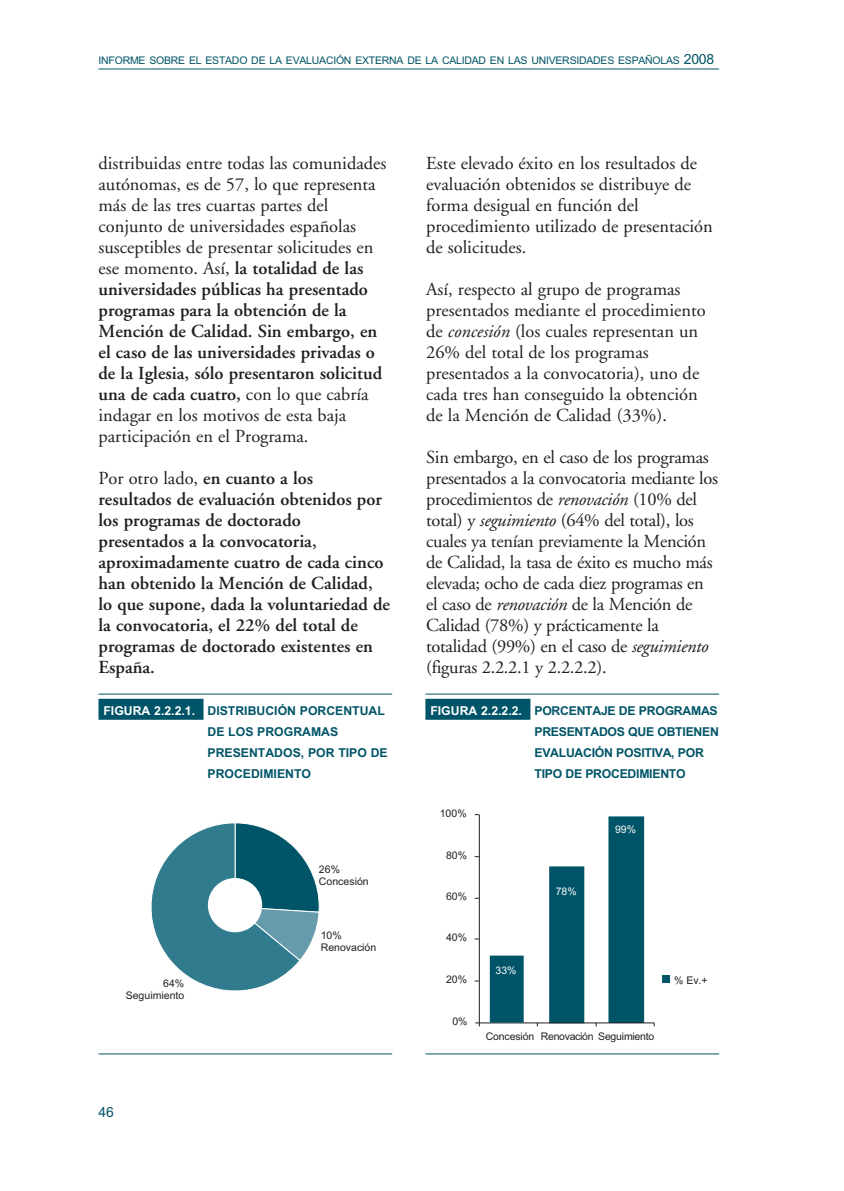
<style>
.page{position:relative;width:844px;height:1191px;background:#fff}
.page>*{position:absolute;margin:0;border:0;box-sizing:border-box;transform-origin:0 0}
.t1{font:18.38px/21px "Adobe Garamond";color:#231f20}
.t2{font:600 18.38px/21px "Adobe Garamond";color:#231f20}
.t3{font:14px "Arial";color:#005467}
.t4{font:700 12.25px/21px "Arial";letter-spacing:-.02em;color:#005467}
.t5{font:700 12.25px/21px "Arial";color:#005467}
.t6{font:10.5px "Arial";letter-spacing:-.02em;color:#005467}
.t7{font:10.5px/12.1px "Arial";color:#231f20}
.t8{font:10.5px "Arial";letter-spacing:-.02em;color:#231f20}
.t9{font:10.5px "Arial";color:#fff}
.s1{font-size:14px}
.s2{font-weight:600}
.s3{font-weight:400}
.s4{color:#fff}
.s5{font-style:italic}
</style>
<div class="page">
<hr style="left:98px;top:69px;width:621px;height:1px;background:#005467">
<div style="left:98px;top:699px;width:105px;height:21px;background:#005467"></div>
<hr style="left:98px;top:694px;width:294px;height:1px;background:#005467">
<hr style="left:98px;top:1053px;width:294px;height:1px;background:#005467">
<svg style="left:151px;top:823px;width:169px;height:168px"></svg>
<div style="left:208px;top:878px;width:54px;height:54px;background:#fff;border-radius:50%"></div>
<div style="left:425px;top:699px;width:105px;height:21px;background:#005467"></div>
<hr style="left:425px;top:694px;width:294px;height:1px;background:#005467">
<hr style="left:425px;top:1053px;width:294px;height:1px;background:#005467">
<div style="left:608px;top:816px;width:36px;height:207px;background:#005467;border:4px solid #005467"></div>
<div style="left:549px;top:866px;width:35px;height:157px;background:#005467;border:4px solid #005467"></div>
<hr style="left:478px;top:814px;width:1px;height:208px;background:#231f20">
<hr style="left:479px;top:1022px;width:174px;height:1px;background:#231f20">
<div style="left:662px;top:975px;width:8px;height:8px;background:#005467"></div>
<div style="left:489px;top:955px;width:34px;height:67px;background:#005467;border:2px solid #005467"></div>
<p class="t6" style="left:98px;top:56px;width:617px">INFORME SOBRE EL ESTADO DE LA EVALUACIÓN EXTERNA DE LA CALIDAD EN LAS UNIVERSIDADES ESPAÑOLAS <span class="s1">2008</span></p>
<p class="t1" style="left:98px;top:154px;width:289px">distribuidas entre todas las comunidades autónomas, es de 57, lo que representa más de las tres cuartas partes del conjunto de universidades españolas susceptibles de presentar solicitudes en ese momento. Así, <span class="s2">la totalidad de las universidades públicas ha presentado programas para la obtención de la Mención de Calidad. Sin embargo, en el caso de las universidades privadas o de la Iglesia, sólo presentaron solicitud una de cada cuatro,</span> con lo que cabría indagar en los motivos de esta baja participación en el Programa.</p>
<p class="t2" style="left:98px;top:469px;width:293px"><span class="s3">Por otro lado,</span> en cuanto a los resultados de evaluación obtenidos por los programas de doctorado presentados a la convocatoria, aproximadamente cuatro de cada cinco han obtenido la Mención de Calidad, lo que supone, dada la voluntariedad de la convocatoria, el 22% del total de programas de doctorado existentes en<br>España.</p>
<p class="t5" style="left:207px;top:701px;width:182px;text-indent:-104px"><span class="s4">FIGURA 2.2.2.1.</span> DISTRIBUCIÓN PORCENTUAL<br>DE LOS PROGRAMAS<br>PRESENTADOS, POR TIPO DE<br>PROCEDIMIENTO</p>
<p class="t7" style="left:319px;top:864px;width:51px">26%<br>Concesión</p>
<p class="t7" style="left:163px;top:978px;width:23px">64%</p>
<p class="t7" style="left:126px;top:990px;width:60px">Seguimiento</p>
<p class="t3" style="left:98px;top:1106px;width:17px">46</p>
<p class="t7" style="left:320px;top:930px;width:57px">10%<br>Renovación</p>
<p class="t1" style="left:426px;top:154px;width:288px">Este elevado éxito en los resultados de evaluación obtenidos se distribuye de forma desigual en función del procedimiento utilizado de presentación de solicitudes.</p>
<p class="t1" style="left:426px;top:280px;width:281px">Así, respecto al grupo de programas presentados mediante el procedimiento de <span class="s5">concesión</span> (los cuales representan un 26% del total de los programas presentados a la convocatoria), uno de cada tres han conseguido la obtención de la Mención de Calidad (33%).</p>
<p class="t1" style="left:426px;top:448px;width:293px">Sin embargo, en el caso de los programas presentados a la convocatoria mediante los procedimientos de <span class="s5">renovación</span> (10% del total) y <span class="s5">seguimiento</span> (64% del total), los cuales ya tenían previamente la Mención de Calidad, la tasa de éxito es mucho más elevada; ocho de cada diez programas en el caso de <span class="s5">renovación</span> de la Mención de Calidad (78%) y prácticamente la totalidad (99%) en el caso de <span class="s5">seguimiento </span>(figuras 2.2.2.1 y 2.2.2.2).</p>
<p class="t4" style="left:534px;top:701px;width:186px;text-indent:-104px"><span class="s4">FIGURA 2.2.2.2.</span> PORCENTAJE DE PROGRAMAS<br>PRESENTADOS QUE OBTIENEN<br>EVALUACIÓN POSITIVA, POR<br>TIPO DE PROCEDIMIENTO</p>
<p class="t7" style="left:439px;top:808px;width:28px">100%</p>
<p class="t7" style="left:446px;top:850px;width:23px">80%</p>
<p class="t7" style="left:446px;top:891px;width:23px">60%</p>
<p class="t7" style="left:446px;top:932px;width:23px">40%</p>
<p class="t7" style="left:446px;top:974px;width:23px">20%</p>
<p class="t7" style="left:452px;top:1016px;width:17px">0%</p>
<p class="t9" style="left:495px;top:966px;width:23px">33%</p>
<p class="t9" style="left:555px;top:887px;width:23px">78%</p>
<p class="t9" style="left:615px;top:825px;width:23px">99%</p>
<p class="t8" style="left:485px;top:1032px;width:170px">Concesión Renovación Seguimiento</p>
<p class="t7" style="left:674px;top:975px;width:35px">% Ev.+</p>
</div>
